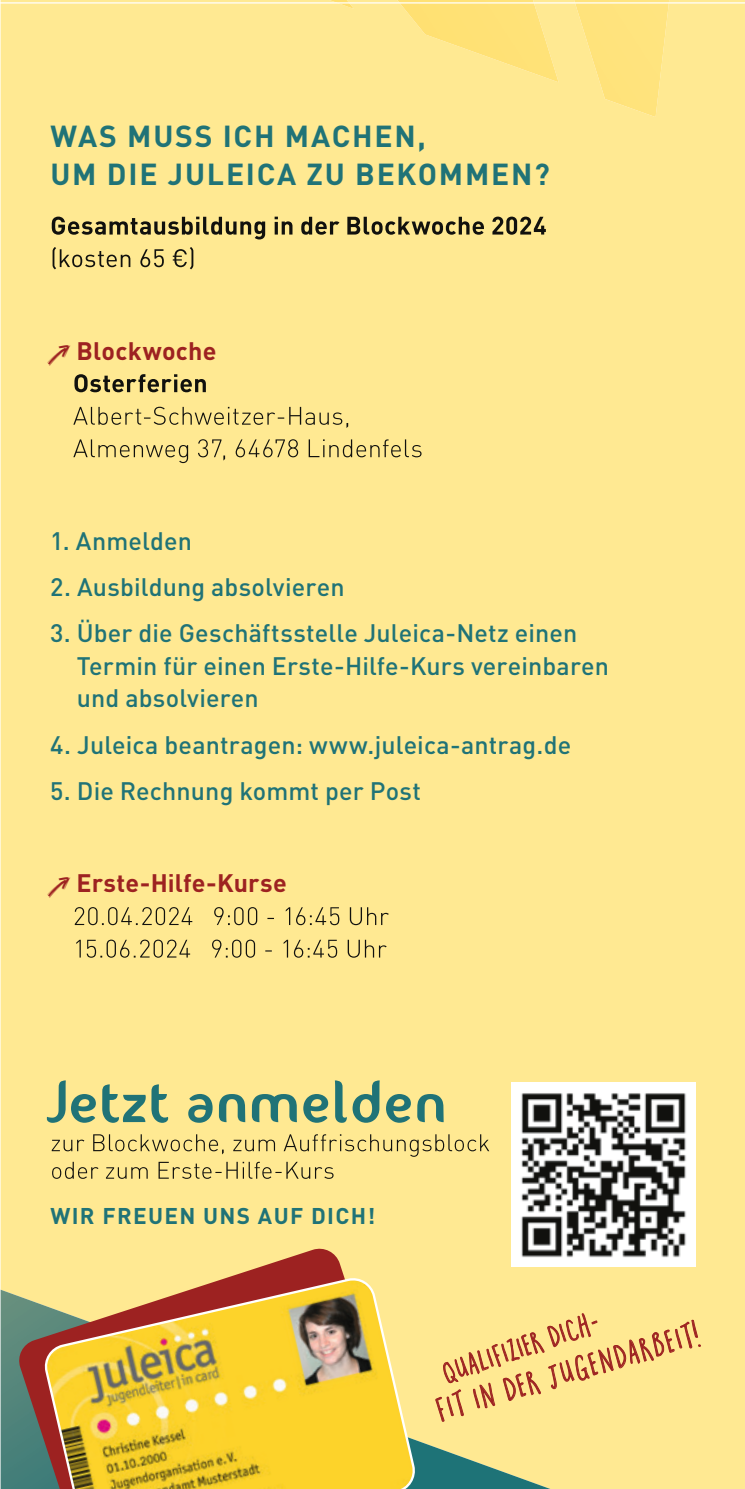
<style>
.page{position:relative;width:745px;height:1489px;background:#fff}
.page>*{position:absolute;margin:0;border:0;box-sizing:border-box;transform-origin:0 0}
.t1{font:60px "Fontastique Fontastique";letter-spacing:.03em;color:#207377}
.t2{font:700 30px/37.5px "DINOT";letter-spacing:.06em;color:#207377}
.t3{font:27.25px "Super Fantastic";color:#9d2221}
.t4{font:500 25px/32.5px "DINOT";letter-spacing:.005em;color:#207377}
.t5{font:700 25px "DINOT";letter-spacing:.01em;color:#9d2221}
.t6{font:25px "Super Fantastic";color:#9d2221}
.t7{font:700 22.5px "DINOT";letter-spacing:.06em;color:#207377}
.s1{font-family:"Peax Webdesignarrows";font-weight:400}
</style>
<div class="page">
<div style="left:1px;top:0;width:743px;height:1488px;background:#ffe992"></div>
<img style="left:397px;top:0;width:161px;height:82px">
<img style="left:329px;top:0;width:25px;height:9px">
<img style="left:573px;top:0;width:95px;height:117px">
<img style="left:52px;top:216px;width:494px;height:23px">
<img style="left:52px;top:247px;width:141px;height:22px">
<img style="left:74px;top:374px;width:132px;height:18px">
<img style="left:73px;top:407px;width:277px;height:21px">
<img style="left:73px;top:439px;width:348px;height:24px">
<img style="left:75px;top:907px;width:313px;height:18px">
<img style="left:76px;top:939px;width:310px;height:18px">
<hr style="left:1px;top:2px;width:743px;height:2px;background:#fff">
<img style="left:1px;top:1289px;width:549px;height:199px">
<svg style="left:17px;top:1245px;width:380px;height:243px;background:#c9af78"></svg>
<svg style="left:44px;top:1277px;width:371px;height:211px;background:#e0b844"></svg>
<img style="left:511px;top:1082px;width:184px;height:184px">
<img style="left:52px;top:1134px;width:438px;height:22px">
<img style="left:52px;top:1161px;width:281px;height:17px">
<p class="t2" style="left:50px;top:116px;width:500px">WAS MUSS ICH MACHEN,<br>UM DIE JULEICA ZU BEKOMMEN?</p>
<p class="t5" style="left:50px;top:334px;width:167px"><span class="s1">s</span>Blockwoche</p>
<p class="t4" style="left:50px;top:524px;width:143px">1. Anmelden</p>
<p class="t4" style="left:50px;top:570px;width:295px">2. Ausbildung absolvieren</p>
<p class="t4" style="left:77px;top:616px;width:533px;text-indent:-27px">3. Über die Geschäftsstelle Juleica-Netz einen<br>Termin für einen Erste-Hilfe-Kurs vereinbaren und absolvieren</p>
<p class="t4" style="left:50px;top:727px;width:522px">4. Juleica beantragen: www.juleica-antrag.de</p>
<p class="t4" style="left:50px;top:774px;width:372px">5. Die Rechnung kommt per Post</p>
<p class="t5" style="left:50px;top:867px;width:238px"><span class="s1">s</span>Erste-Hilfe-Kurse</p>
<h1 class="t1" style="left:46px;top:1065px;width:401px">Jetzt anmelden</h1>
<p class="t7" style="left:50px;top:1200px;width:326px">WIR FREUEN UNS AUF DICH!</p>
<p class="t6" style="left:439px;top:1360px;width:169px;rotate:-19deg">Qualifizier Dich-</p>
<p class="t3" style="left:433px;top:1394px;width:272px;rotate:-16deg">fit in der Jugendarbeit!</p>
</div>
